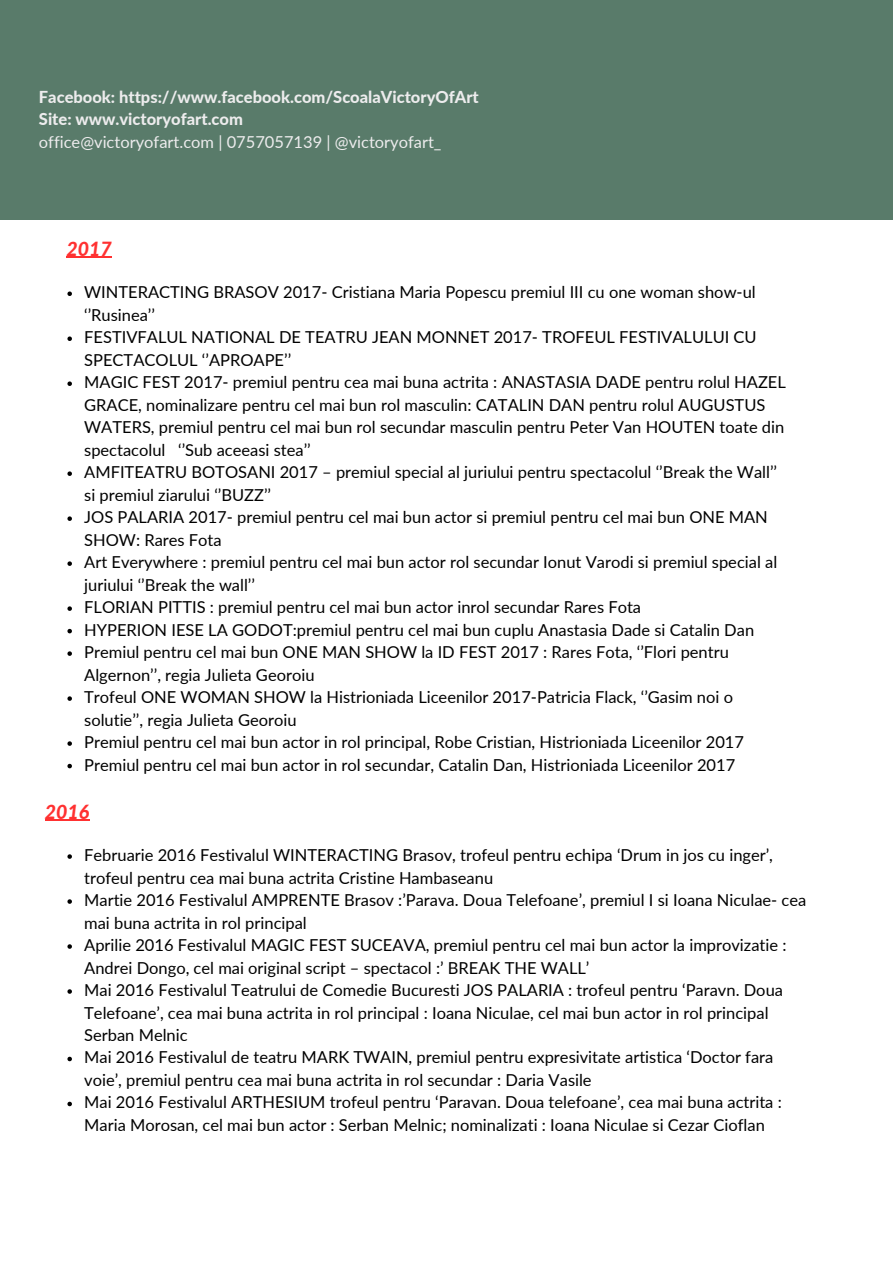
<style>
.page{position:relative;width:893px;height:1264px;background:#fff}
.page>*{position:absolute;margin:0;border:0;box-sizing:border-box;transform-origin:0 0}
.t1{font:italic 800 19.5px "Lato";color:#ff3131}
.t2{font:16.5px/22.5px "Lato";color:#000}
.t3{font:800 16.5px "Lato";color:#edeced}
.t4{font:16.5px "Lato";color:#edeced}
</style>
<div class="page">
<div style="left:0;top:0;width:892px;height:219px;background:#597b6a"></div>
<svg style="left:67px;top:291px;width:5px;height:5px"></svg>
<svg style="left:67px;top:336px;width:5px;height:5px"></svg>
<svg style="left:67px;top:381px;width:5px;height:5px"></svg>
<svg style="left:67px;top:471px;width:5px;height:5px"></svg>
<svg style="left:67px;top:516px;width:5px;height:5px"></svg>
<svg style="left:67px;top:561px;width:5px;height:5px"></svg>
<svg style="left:67px;top:606px;width:5px;height:5px"></svg>
<svg style="left:67px;top:629px;width:5px;height:4px"></svg>
<svg style="left:67px;top:651px;width:5px;height:5px"></svg>
<svg style="left:67px;top:696px;width:5px;height:5px"></svg>
<svg style="left:67px;top:741px;width:5px;height:4px"></svg>
<svg style="left:67px;top:763px;width:5px;height:5px"></svg>
<hr style="left:67px;top:257px;width:45px;height:1px;background:#ff3131">
<hr style="left:45px;top:819px;width:44px;height:1px;background:#ff3131">
<svg style="left:67px;top:854px;width:5px;height:4px"></svg>
<svg style="left:67px;top:899px;width:5px;height:4px"></svg>
<svg style="left:67px;top:944px;width:5px;height:4px"></svg>
<svg style="left:67px;top:989px;width:5px;height:4px"></svg>
<svg style="left:67px;top:1056px;width:5px;height:5px"></svg>
<svg style="left:67px;top:1101px;width:5px;height:5px"></svg>
<p class="t3" style="left:39px;top:87px;width:441px">Facebook: https://www.facebook.com/ScoalaVictoryOfArt</p>
<p class="t3" style="left:39px;top:109px;width:205px">Site: www.victoryofart.com</p>
<p class="t4" style="left:39px;top:131px;width:404px">office@victoryofart.com | 0757057139 | @victoryofart_</p>
<p class="t1" style="left:67px;top:236px;width:47px">2017</p>
<p class="t2" style="left:84px;top:280px;width:673px">WINTERACTING BRASOV 2017- Cristiana Maria Popescu premiul III cu one woman show-ul ‘’Rusinea’’</p>
<p class="t2" style="left:84px;top:325px;width:674px">FESTIVFALUL NATIONAL DE TEATRU JEAN MONNET 2017- TROFEUL FESTIVALULUI CU<br>SPECTACOLUL ‘’APROAPE’’</p>
<p class="t2" style="left:84px;top:370px;width:703px">MAGIC FEST 2017- premiul pentru cea mai buna actrita : ANASTASIA DADE pentru rolul HAZEL GRACE, nominalizare pentru cel mai bun rol masculin: CATALIN DAN pentru rolul AUGUSTUS WATERS, premiul pentru cel mai bun rol secundar masculin pentru Peter Van HOUTEN toate din spectacolul ‘’Sub aceeasi stea’’</p>
<p class="t2" style="left:84px;top:460px;width:694px">AMFITEATRU BOTOSANI 2017 – premiul special al juriului pentru spectacolul ‘’Break the Wall’’ si premiul ziarului ‘’BUZZ’’</p>
<p class="t2" style="left:84px;top:505px;width:685px">JOS PALARIA 2017- premiul pentru cel mai bun actor si premiul pentru cel mai bun ONE MAN<br>SHOW: Rares Fota</p>
<p class="t2" style="left:84px;top:550px;width:694px">Art Everywhere : premiul pentru cel mai bun actor rol secundar Ionut Varodi si premiul special al juriului ‘’Break the wall’’</p>
<p class="t2" style="left:84px;top:595px;width:558px">FLORIAN PITTIS : premiul pentru cel mai bun actor inrol secundar Rares Fota</p>
<p class="t2" style="left:84px;top:618px;width:671px">HYPERION IESE LA GODOT:premiul pentru cel mai bun cuplu Anastasia Dade si Catalin Dan</p>
<p class="t2" style="left:84px;top:640px;width:646px">Premiul pentru cel mai bun ONE MAN SHOW la ID FEST 2017 : Rares Fota, ‘’Flori pentru<br>Algernon’’, regia Julieta Georoiu</p>
<p class="t2" style="left:84px;top:685px;width:650px">Trofeul ONE WOMAN SHOW la Histrioniada Liceenilor 2017-Patricia Flack, ‘’Gasim noi o solutie’’, regia Julieta Georoiu</p>
<p class="t2" style="left:84px;top:730px;width:661px">Premiul pentru cel mai bun actor in rol principal, Robe Cristian, Histrioniada Liceenilor 2017</p>
<p class="t2" style="left:84px;top:753px;width:652px">Premiul pentru cel mai bun actor in rol secundar, Catalin Dan, Histrioniada Liceenilor 2017</p>
<p class="t1" style="left:45px;top:799px;width:46px">2016</p>
<p class="t2" style="left:84px;top:843px;width:690px">Februarie 2016 Festivalul WINTERACTING Brasov, trofeul pentru echipa ‘Drum in jos cu inger’, trofeul pentru cea mai buna actrita Cristine Hambaseanu</p>
<p class="t2" style="left:84px;top:888px;width:723px">Martie 2016 Festivalul AMPRENTE Brasov :’Parava. Doua Telefoane’, premiul I si Ioana Niculae- cea mai buna actrita in rol principal</p>
<p class="t2" style="left:84px;top:933px;width:703px">Aprilie 2016 Festivalul MAGIC FEST SUCEAVA, premiul pentru cel mai bun actor la improvizatie :<br>Andrei Dongo, cel mai original script – spectacol :’ BREAK THE WALL’</p>
<p class="t2" style="left:84px;top:978px;width:700px">Mai 2016 Festivalul Teatrului de Comedie Bucuresti JOS PALARIA : trofeul pentru ‘Paravn. Doua<br>Telefoane’, cea mai buna actrita in rol principal : Ioana Niculae, cel mai bun actor in rol principal<br>Serban Melnic</p>
<p class="t2" style="left:84px;top:1045px;width:690px">Mai 2016 Festivalul de teatru MARK TWAIN, premiul pentru expresivitate artistica ‘Doctor fara voie’, premiul pentru cea mai buna actrita in rol secundar : Daria Vasile</p>
<p class="t2" style="left:84px;top:1090px;width:699px">Mai 2016 Festivalul ARTHESIUM trofeul pentru ‘Paravan. Doua telefoane’, cea mai buna actrita :<br>Maria Morosan, cel mai bun actor : Serban Melnic; nominalizati : Ioana Niculae si Cezar Cioflan</p>
</div>
